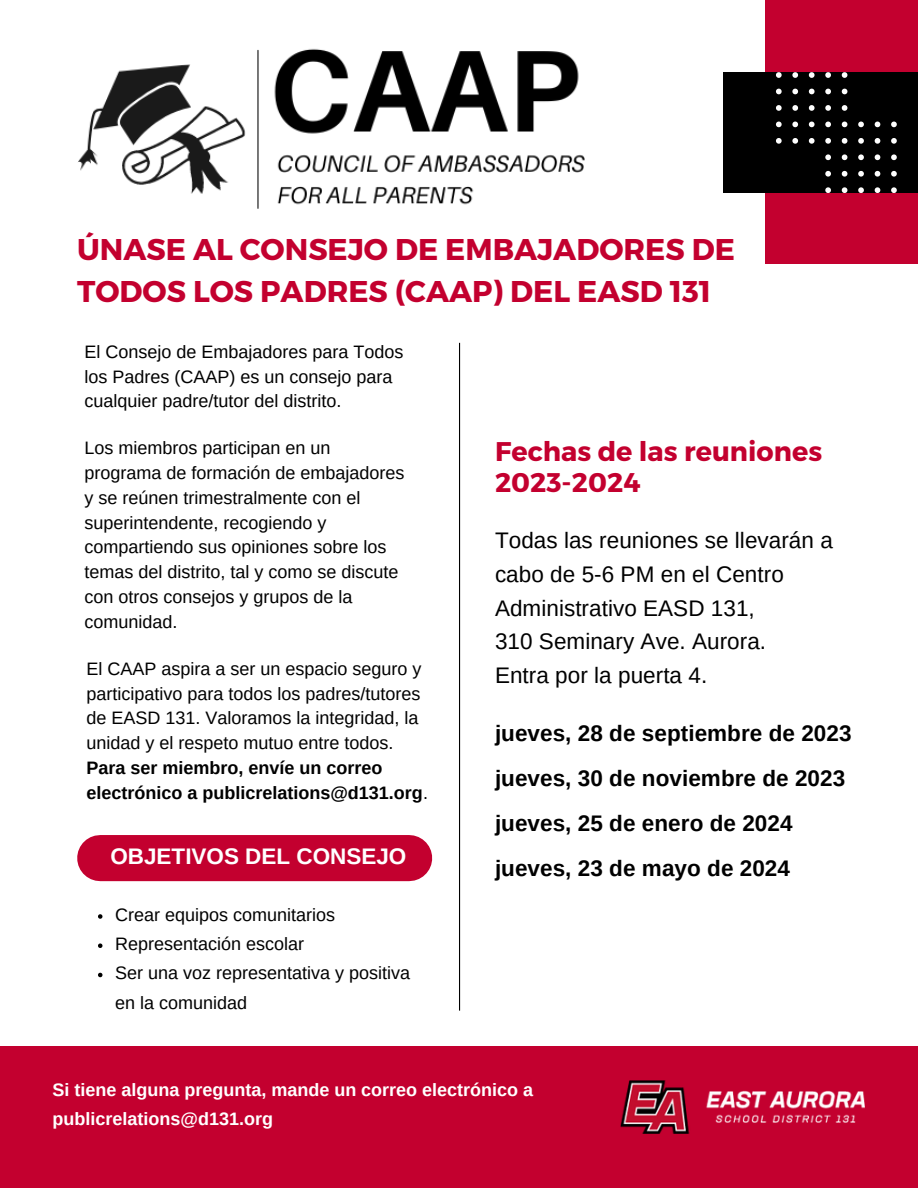
<style>
.page{position:relative;width:918px;height:1188px;background:#fff}
.page>*{position:absolute;margin:0;border:0;box-sizing:border-box;transform-origin:0 0}
.t1{font:700 30px/41.7px "Montserrat";color:#c3002f}
.t2{font:700 27px/30.3px "Montserrat";color:#c3002f}
.t3{font:22.5px/33.8px "Arimo";color:#000}
.t4{font:700 22.5px "Arimo";color:#000}
.t5{font:700 22.5px "Arimo";color:#fff}
.t6{font:18px/24.8px "Arimo";color:#000}
.t7{font:700 18px/29.2px "Arimo";color:#fff}
.t8{font:700 18px/24.8px "Arimo";color:#000}
.s1{font-weight:400}
</style>
<div class="page">
<div style="left:100px;top:835px;width:309px;height:46px;background:#c3002f"></div>
<img style="left:78px;top:48px;width:507px;height:161px">
<div style="left:0;top:1046px;width:918px;height:142px;background:#c3002f"></div>
<img style="left:620px;top:1081px;width:244px;height:53px">
<hr style="left:459px;top:343px;width:1px;height:668px;background:#000">
<svg style="left:98px;top:914px;width:4px;height:5px"></svg>
<svg style="left:98px;top:943px;width:4px;height:5px"></svg>
<svg style="left:98px;top:973px;width:4px;height:4px"></svg>
<div style="left:765px;top:0;width:153px;height:263px;background:#c3002f"></div>
<div style="left:723px;top:72px;width:195px;height:121px;background:#000"></div>
<svg style="left:776px;top:72px;width:6px;height:6px"></svg>
<svg style="left:792px;top:72px;width:6px;height:6px"></svg>
<svg style="left:809px;top:72px;width:6px;height:6px"></svg>
<svg style="left:825px;top:72px;width:6px;height:6px"></svg>
<svg style="left:842px;top:72px;width:5px;height:6px"></svg>
<svg style="left:776px;top:89px;width:6px;height:5px"></svg>
<svg style="left:792px;top:89px;width:6px;height:5px"></svg>
<svg style="left:809px;top:89px;width:6px;height:5px"></svg>
<svg style="left:825px;top:89px;width:6px;height:5px"></svg>
<svg style="left:842px;top:89px;width:5px;height:5px"></svg>
<svg style="left:776px;top:105px;width:6px;height:6px"></svg>
<svg style="left:792px;top:105px;width:6px;height:6px"></svg>
<svg style="left:809px;top:105px;width:6px;height:6px"></svg>
<svg style="left:825px;top:105px;width:6px;height:6px"></svg>
<svg style="left:842px;top:105px;width:5px;height:6px"></svg>
<svg style="left:776px;top:122px;width:6px;height:5px"></svg>
<svg style="left:792px;top:122px;width:6px;height:5px"></svg>
<svg style="left:809px;top:122px;width:6px;height:5px"></svg>
<svg style="left:825px;top:122px;width:6px;height:5px"></svg>
<svg style="left:842px;top:122px;width:5px;height:5px"></svg>
<svg style="left:858px;top:122px;width:6px;height:5px"></svg>
<svg style="left:875px;top:122px;width:5px;height:5px"></svg>
<svg style="left:891px;top:122px;width:5px;height:5px"></svg>
<svg style="left:776px;top:138px;width:6px;height:6px"></svg>
<svg style="left:792px;top:138px;width:6px;height:6px"></svg>
<svg style="left:809px;top:138px;width:6px;height:6px"></svg>
<svg style="left:825px;top:138px;width:6px;height:6px"></svg>
<svg style="left:842px;top:138px;width:5px;height:6px"></svg>
<svg style="left:858px;top:138px;width:6px;height:6px"></svg>
<svg style="left:875px;top:138px;width:5px;height:6px"></svg>
<svg style="left:891px;top:138px;width:5px;height:6px"></svg>
<svg style="left:825px;top:154px;width:6px;height:6px"></svg>
<svg style="left:842px;top:154px;width:5px;height:6px"></svg>
<svg style="left:858px;top:154px;width:6px;height:6px"></svg>
<svg style="left:875px;top:154px;width:5px;height:6px"></svg>
<svg style="left:891px;top:154px;width:5px;height:6px"></svg>
<svg style="left:825px;top:171px;width:6px;height:6px"></svg>
<svg style="left:842px;top:171px;width:5px;height:6px"></svg>
<svg style="left:858px;top:171px;width:6px;height:6px"></svg>
<svg style="left:875px;top:171px;width:5px;height:6px"></svg>
<svg style="left:891px;top:171px;width:5px;height:6px"></svg>
<svg style="left:825px;top:187px;width:6px;height:6px"></svg>
<svg style="left:842px;top:187px;width:5px;height:6px"></svg>
<svg style="left:858px;top:187px;width:6px;height:6px"></svg>
<svg style="left:875px;top:187px;width:5px;height:6px"></svg>
<svg style="left:891px;top:187px;width:5px;height:6px"></svg>
<p class="t1" style="left:77px;top:227px;width:659px">ÚNASE AL CONSEJO DE EMBAJADORES DE<br>TODOS LOS PADRES (CAAP) DEL EASD 131</p>
<p class="t6" style="left:84px;top:339px;width:320px">El Consejo de Embajadores para Todos los Padres (CAAP) es un consejo para cualquier padre/tutor del distrito.</p>
<p class="t6" style="left:84px;top:436px;width:322px">Los miembros participan en un programa de formación de embajadores y se reúnen trimestralmente con el superintendente, recogiendo y compartiendo sus opiniones sobre los temas del distrito, tal y como se discute con otros consejos y grupos de la comunidad.</p>
<p class="t6" style="left:87px;top:656px;width:336px">El CAAP aspira a ser un espacio seguro y participativo para todos los padres/tutores de EASD 131. Valoramos la integridad, la unidad y el respeto mutuo entre todos.</p>
<p class="t8" style="left:87px;top:755px;width:343px">Para ser miembro, envíe un correo electrónico a publicrelations@d131.org<span class="s1">.</span></p>
<p class="t5" style="left:110px;top:844px;width:297px">OBJETIVOS DEL CONSEJO</p>
<p class="t6" style="left:115px;top:902px;width:222px">Crear equipos comunitarios</p>
<p class="t6" style="left:115px;top:932px;width:191px">Representación escolar</p>
<p class="t6" style="left:115px;top:959px;width:296px;line-height:29.2px">Ser una voz representativa y positiva en la comunidad</p>
<p class="t2" style="left:495px;top:435px;width:329px">Fechas de las reuniones<br>2023-2024</p>
<p class="t3" style="left:495px;top:523px;width:339px">Todas las reuniones se llevarán a cabo de 5-6 PM en el Centro<br>Administrativo EASD 131,</p>
<p class="t3" style="left:495px;top:625px;width:273px">310 Seminary Ave. Aurora.</p>
<p class="t3" style="left:495px;top:658px;width:214px">Entra por la puerta 4.</p>
<p class="t4" style="left:495px;top:721px;width:358px">jueves, 28 de septiembre de 2023</p>
<p class="t4" style="left:495px;top:766px;width:352px">jueves, 30 de noviembre de 2023</p>
<p class="t4" style="left:495px;top:811px;width:299px">jueves, 25 de enero de 2024</p>
<p class="t4" style="left:495px;top:856px;width:297px">jueves, 23 de mayo de 2024</p>
<p class="t7" style="left:53px;top:1075px;width:482px">Si tiene alguna pregunta, mande un correo electrónico a publicrelations@d131.org</p>
</div>
